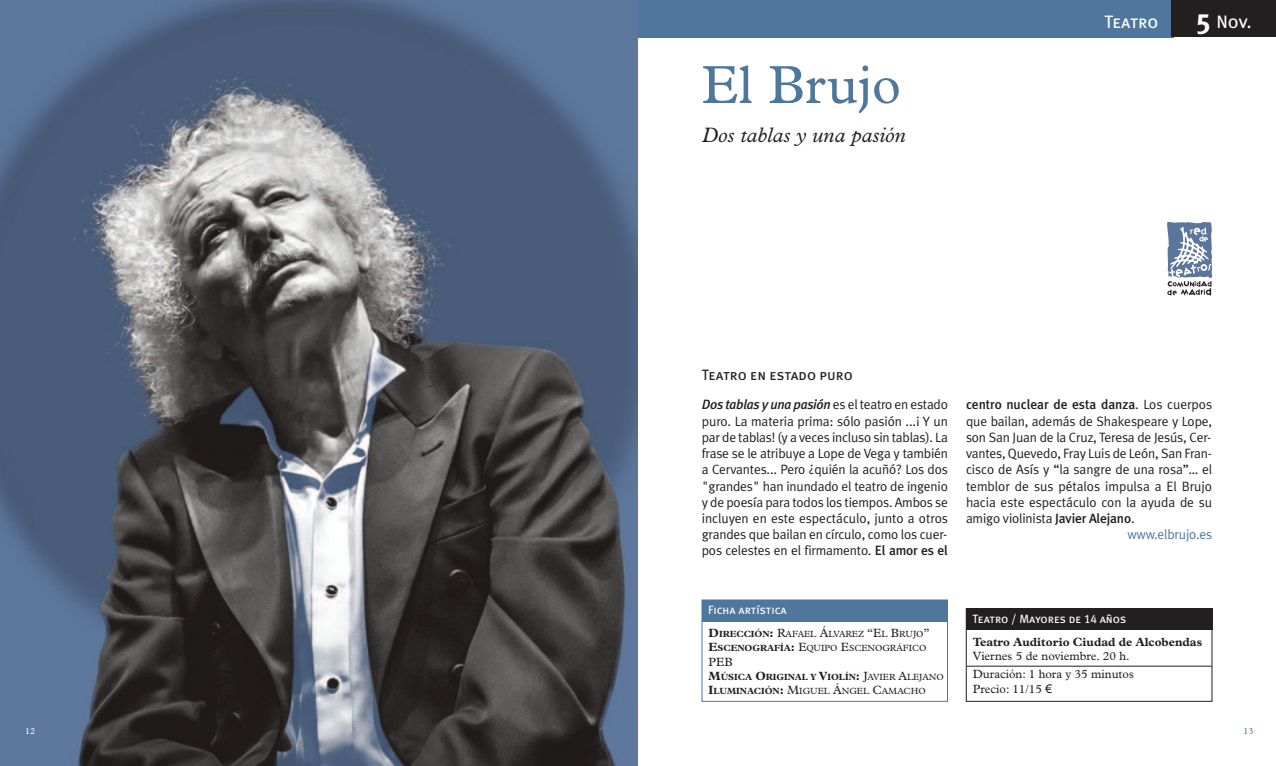
<style>
.page{position:relative;width:1276px;height:766px;background:#fff}
.page>*{position:absolute;margin:0;border:0;box-sizing:border-box;transform-origin:0 0}
.t1{font:54px "Plantin";color:#4f769d}
.t2{font:italic 21px "Plantin";color:#231f20}
.t3{font:18px "Meta Plus Book Caps";letter-spacing:-.015em;color:#fff}
.t4{font:15px "Meta Plus Book Caps";color:#231f20}
.t5{font:13.5px/16.2px "Meta Plus Normal";letter-spacing:-.015em;color:#231f20;text-align:justify}
.t6{font:italic 500 13.5px "Meta Plus";letter-spacing:-.02em;color:#231f20}
.t7{font:500 13.5px "Meta Plus";letter-spacing:-.005em;color:#231f20}
.t8{font:13.5px "Meta Plus Normal";letter-spacing:-.015em;color:#4f769d}
.t9{font:12px/18.5px "Plantin";color:#231f20}
.t10{font:12px "Meta Plus Book Caps";color:#fff}
.t11{font:700 12px "Plantin";color:#231f20}
.t12{font:700 9px/14.2px "Plantin";color:#231f20}
.t13{font:9px/14.2px "Plantin";color:#231f20}
.t14{font:9px "Plantin";color:#fff}
.t15{font:9px "Plantin";color:#4f769d}
.s1{font-family:"Meta Plus";font-weight:700;font-size:28.5px}
.s2{font-family:"Meta Plus Normal";font-weight:400;font-style:normal}
.s3{font-family:"Meta Plus";font-weight:500}
.s4{font-family:"Meta Plus Normal";font-weight:400}
.s5{font-weight:700;font-size:12px}
.s6{font-weight:700}
.s7{font-size:12px}
.s8{font-weight:400;font-size:12px}
.s9{font-weight:400}
.s10{font-family:"Arial"}
</style>
<div class="page">
<img style="left:0;top:0;width:638px;height:765px">
<svg style="left:1167px;top:222px;width:45px;height:73px"></svg>
<div style="left:638px;top:0;width:535px;height:37px;background:#4f769d"></div>
<div style="left:1171px;top:0;width:105px;height:37px;background:#231f20"></div>
<hr style="left:966px;top:665px;width:245px;height:1px;background:#231f20">
<div style="left:966px;top:608px;width:246px;height:22px;background:#231f20"></div>
<div style="left:702px;top:600px;width:245px;height:21px;background:#4f769d"></div>
<h1 class="t1" style="left:702px;top:66px;width:201px">El Brujo</h1>
<h2 class="t2" style="left:702px;top:128px;width:205px">Dos tablas y una pasión</h2>
<h3 class="t3" style="left:1104px;top:11px;width:56px">Teatro</h3>
<h3 class="t3" style="left:1196px;top:11px;width:57px"><span class="s1">5</span> Nov.</h3>
<p class="t4" style="left:702px;top:366px;width:152px">Teatro en estado puro</p>
<p class="t6" style="left:702px;top:397px;width:248px">Dos tablas y una pasión <span class="s2">es el teatro en estado</span></p>
<p class="t5" style="left:702px;top:413px;width:248px">puro. La materia prima: sólo pasión ...¡ Y un par de tablas! (y a veces incluso sin tablas). La frase se le atribuye a Lope de Vega y también a Cervantes... Pero ¿quién la acuñó? Los dos "grandes" han inundado el teatro de ingenio y de poesía para todos los tiempos. Ambos se incluyen en este espectáculo, junto a otros grandes que bailan en círculo, como los cuer&shy;pos celestes en el firmamento. <span class="s3">El amor es el</span></p>
<p class="t7" style="left:966px;top:397px;width:248px">centro nuclear de esta danza<span class="s4">. Los cuerpos</span></p>
<p class="t5" style="left:966px;top:413px;width:248px">que bailan, además de Shakespeare y Lope,</p>
<p class="t5" style="left:966px;top:429px;width:247px">son San Juan de la Cruz, Teresa de Jesús, Cer-</p>
<p class="t5" style="left:966px;top:445px;width:247px">vantes, Quevedo, Fray Luis de León, San Fran-</p>
<p class="t5" style="left:966px;top:461px;width:248px">cisco de Asís y “la sangre de una rosa”… el</p>
<p class="t5" style="left:966px;top:477px;width:248px">temblor de sus pétalos impulsa a El Brujo</p>
<p class="t5" style="left:966px;top:494px;width:248px">hacia este espectáculo con la ayuda de su</p>
<p class="t5" style="left:966px;top:510px;width:170px">amigo violinista <span class="s3">Javier Alejano</span>.</p>
<p class="t8" style="left:1127px;top:526px;width:86px">www.elbrujo.es</p>
<p class="t10" style="left:708px;top:603px;width:80px">Ficha artística</p>
<p class="t13" style="left:708px;top:627px;width:222px"><span class="s5">D</span><span class="s6">IRECCIÓN</span><span class="s5">:</span> <span class="s7">R</span>AFAEL <span class="s7">Á</span>LVAREZ <span class="s7">“E</span>L <span class="s7">B</span>RUJO<span class="s7">”<br></span><span class="s5">E</span><span class="s6">SCENOGRAFÍA</span><span class="s5">:</span> <span class="s7">E</span>QUIPO <span class="s7">E</span>SCENOGRÁFICO</p>
<p class="t9" style="left:708px;top:653px;width:25px">PEB</p>
<p class="t12" style="left:708px;top:670px;width:237px"><span class="s7">M</span>ÚSICA <span class="s7">O</span>RIGINAL Y <span class="s7">V</span>IOLÍN<span class="s7">:</span> <span class="s8">J</span><span class="s9">AVIER</span> <span class="s8">A</span><span class="s9">LEJANO<br></span><span class="s7">I</span>LUMINACIÓN<span class="s7">:</span> <span class="s8">M</span><span class="s9">IGUEL</span> <span class="s8">Á</span><span class="s9">NGEL</span> <span class="s8">C</span><span class="s9">AMACHO</span></p>
<p class="t10" style="left:972px;top:611px;width:155px">Teatro / Mayores de 14 años</p>
<p class="t11" style="left:973px;top:637px;width:231px">Teatro Auditorio Ciudad de Alcobendas</p>
<p class="t9" style="left:973px;top:647px;width:162px">Viernes 5 de noviembre. 20 h.<br>Duración: 1 hora y 35 minutos</p>
<p class="t9" style="left:973px;top:680px;width:81px">Precio: 11/15 <span class="s10">€</span></p>
<p class="t14" style="left:25px;top:728px;width:11px">12</p>
<p class="t15" style="left:1243px;top:728px;width:11px">13</p>
</div>
